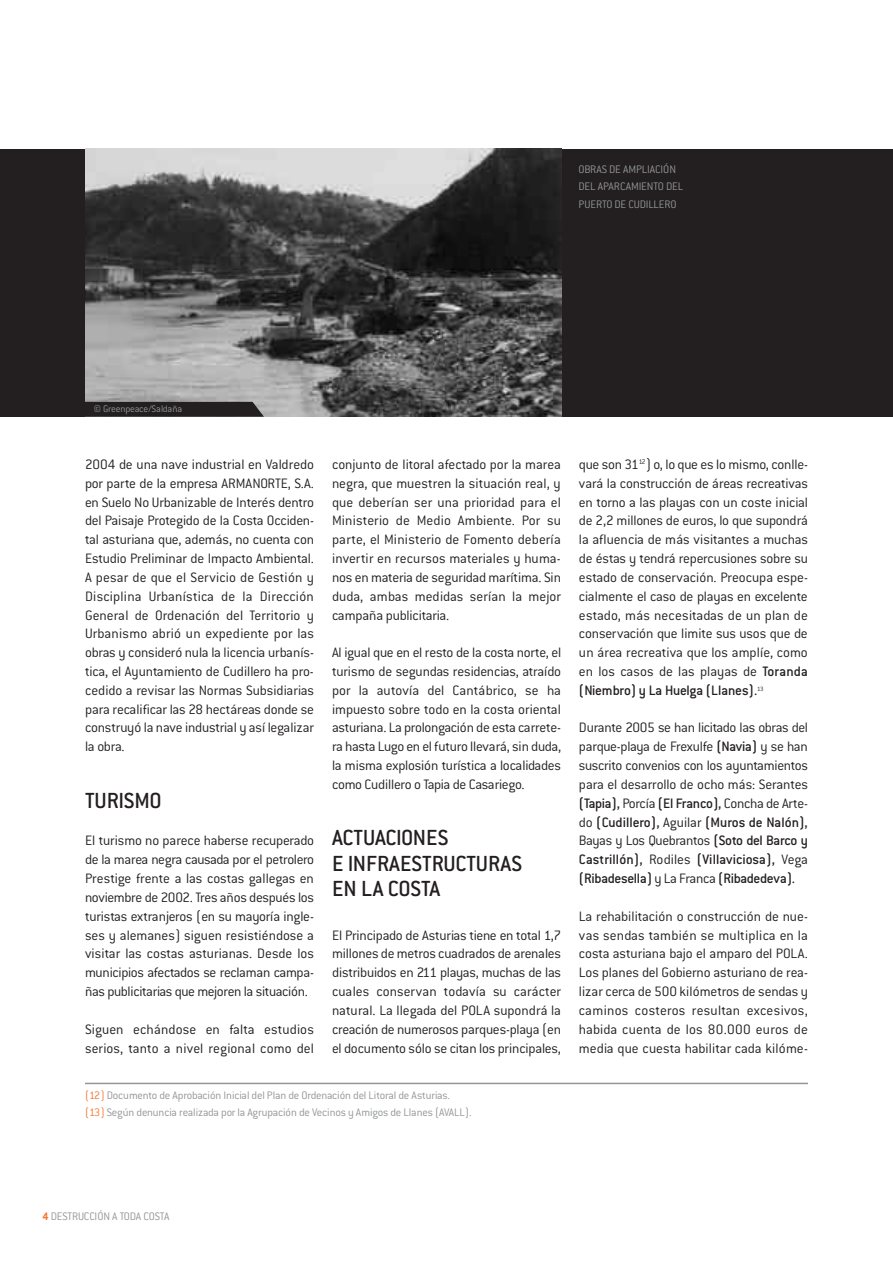
<style>
.page{position:relative;width:893px;height:1263px;background:#fff}
.page>*{position:absolute;margin:0;border:0;box-sizing:border-box;transform-origin:0 0}
.t1{font:500 24px/25.5px "Conduit ITC";color:#231f20}
.t2{font:300 15px/18.9px "Conduit ITC";letter-spacing:-.01em;color:#231f20;text-align:justify}
.t3{font:300 12px/17.2px "Conduit ITC";letter-spacing:-.015em;color:#939598}
.t4{font:300 10.5px "Conduit ITC";letter-spacing:-.015em;color:#939598}
.t5{font:300 6.75px "Conduit ITC";color:#231f20}
.s1{color:#f37736}
.s2{font-weight:500}
.s3{font-weight:700;color:#f37736}
</style>
<div class="page">
<hr style="left:85px;top:1083px;width:723px;height:1px;background:#939598">
<div style="left:0;top:149px;width:893px;height:268px;background:#231f20"></div>
<img style="left:85px;top:149px;width:476px;height:268px">
<svg style="left:85px;top:402px;width:179px;height:15px"></svg>
<p class="t3" style="left:579px;top:162px;width:106px">OBRAS DE AMPLIACIÓN<br>DEL APARCAMIENTO DEL<br>PUERTO DE CUDILLERO</p>
<p class="t4" style="left:94px;top:405px;width:90px">© Greenpeace/Saldaña</p>
<p class="t2" style="left:85px;top:456px;width:231px">2004 de una nave industrial en Valdredo por parte de la empresa ARMANORTE, S.A. en Suelo No Urbanizable de Interés dentro del Paisaje Protegido de la Costa Occiden&shy;tal asturiana que, además, no cuenta con Estudio Preliminar de Impacto Ambiental.<br>A pesar de que el Servicio de Gestión y Disciplina Urbanística de la Dirección General de Ordenación del Territorio y Urbanismo abrió un expediente por las obras y consideró nula la licencia urbanís&shy;tica, el Ayuntamiento de Cudillero ha pro&shy;cedido a revisar las Normas Subsidiarias para recalificar las 28 hectáreas donde se construyó la nave industrial y así legalizar la obra.</p>
<h1 class="t1" style="left:85px;top:790px;width:78px">TURISMO</h1>
<p class="t2" style="left:85px;top:833px;width:231px">El turismo no parece haberse recuperado de la marea negra causada por el petrolero Prestige frente a las costas gallegas en noviembre de 2002. Tres años después los turistas extranjeros (en su mayoría ingle&shy;ses y alemanes) siguen resistiéndose a visitar las costas asturianas. Desde los municipios afectados se reclaman campa&shy;ñas publicitarias que mejoren la situación.</p>
<p class="t2" style="left:85px;top:1021px;width:230px">Siguen echándose en falta estudios serios, tanto a nivel regional como del</p>
<p class="t2" style="left:332px;top:456px;width:231px">conjunto de litoral afectado por la marea negra, que muestren la situación real, y que deberían ser una prioridad para el Ministerio de Medio Ambiente. Por su parte, el Ministerio de Fomento debería invertir en recursos materiales y huma&shy;nos en materia de seguridad marítima. Sin duda, ambas medidas serían la mejor campaña publicitaria.</p>
<p class="t2" style="left:332px;top:645px;width:231px">Al igual que en el resto de la costa norte, el turismo de segundas residencias, atraído por la autovía del Cantábrico, se ha impuesto sobre todo en la costa oriental asturiana. La prolongación de esta carrete&shy;ra hasta Lugo en el futuro llevará, sin duda, la misma explosión turística a localidades como Cudillero o Tapia de Casariego.</p>
<h1 class="t1" style="left:332px;top:828px;width:192px">ACTUACIONES<br>E INFRAESTRUCTURAS<br>EN LA COSTA</h1>
<p class="t2" style="left:332px;top:927px;width:231px">El Principado de Asturias tiene en total 1,7 millones de metros cuadrados de arenales distribuidos en 211 playas, muchas de las cuales conservan todavía su carácter natural. La llegada del POLA supondrá la creación de numerosos parques-playa (en el documento sólo se citan los principales,</p>
<p class="t3" style="left:85px;top:1087px;width:388px"><span class="s1">(12)</span> Documento de Aprobación Inicial del Plan de Ordenación del Litoral de Asturias. <span class="s1">(13)</span> Según denuncia realizada por la Agrupación de Vecinos y Amigos de Llanes (AVALL).</p>
<p class="t2" style="left:579px;top:456px;width:231px">que son 31<sup>12</sup>) o, lo que es lo mismo, conlle&shy;vará la construcción de áreas recreativas en torno a las playas con un coste inicial de 2,2 millones de euros, lo que supondrá la afluencia de más visitantes a muchas de éstas y tendrá repercusiones sobre su estado de conservación. Preocupa espe&shy;cialmente el caso de playas en excelente estado, más necesitadas de un plan de conservación que limite sus usos que de un área recreativa que los amplíe, como en los casos de las playas de <span class="s2">Toranda (Niembro) y La Huelga (Llanes).</span></p>
<p class="t5" style="left:757px;top:686px;width:8px">13</p>
<p class="t2" style="left:579px;top:720px;width:231px">Durante 2005 se han licitado las obras del parque-playa de Frexulfe <span class="s2">(Navia)</span> y se han suscrito convenios con los ayuntamientos para el desarrollo de ocho más: Serantes <span class="s2">(Tapia),</span> Porcía <span class="s2">(El Franco),</span> Concha de Arte&shy;do <span class="s2">(Cudillero),</span> Aguilar <span class="s2">(Muros de Nalón), </span>Bayas y Los Quebrantos <span class="s2">(Soto del Barco y Castrillón),</span> Rodiles <span class="s2">(Villaviciosa),</span> Vega <span class="s2">(Ribadesella)</span> y La Franca <span class="s2">(Ribadedeva).</span></p>
<p class="t2" style="left:579px;top:908px;width:231px">La rehabilitación o construcción de nue&shy;vas sendas también se multiplica en la costa asturiana bajo el amparo del POLA.<br>Los planes del Gobierno asturiano de rea&shy;lizar cerca de 500 kilómetros de sendas y caminos costeros resultan excesivos, habida cuenta de los 80.000 euros de media que cuesta habilitar cada kilóme-</p>
<p class="t3" style="left:43px;top:1209px;width:128px"><span class="s3">4</span> DESTRUCCIÓN A TODA COSTA</p>
</div>
